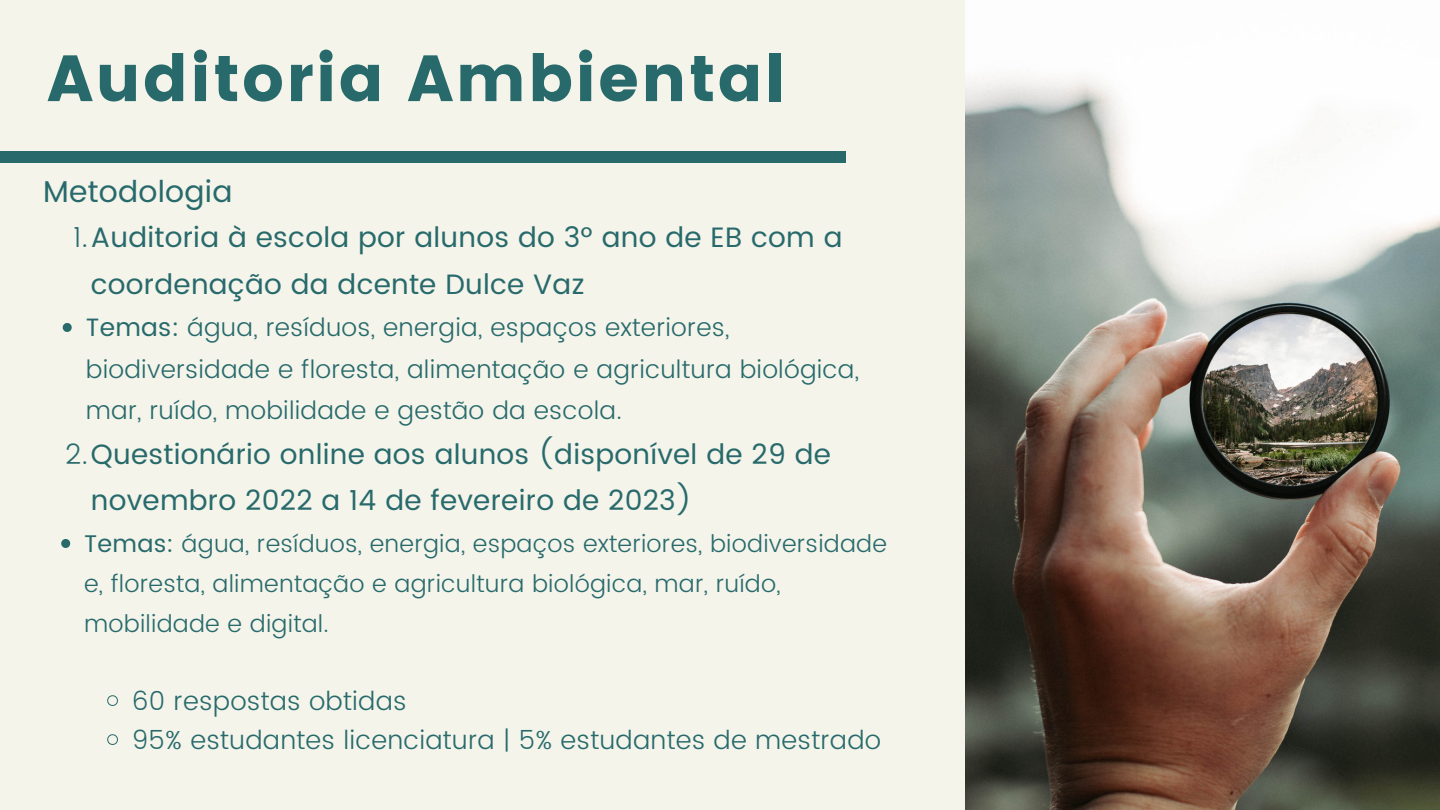
<style>
.page{position:relative;width:1440px;height:810px;background:#f4f4ea}
.page>*{position:absolute;margin:0;border:0;box-sizing:border-box;transform-origin:0 0}
.t1{font:65px "Poppins";letter-spacing:.03em;color:#286a6c}
.t2{font:30px "Poppins";letter-spacing:.01em;color:#286a6c}
.t3{font:28px/46.5px "Poppins";letter-spacing:.01em;color:#286a6c}
.t4{font:300 26px/39px "Poppins";letter-spacing:.01em;color:#286a6c}
.t5{font:300 25.1px/41.2px "Poppins";letter-spacing:.01em;color:#286a6c}
.t6{font:300 24.1px/39.8px "Poppins";letter-spacing:.01em;color:#286a6c}
.s1{font-weight:300}
.s2{font-weight:400}
</style>
<div class="page">
<div style="left:0;top:151px;width:845px;height:12px;background:#286a6c"></div>
<img style="left:965px;top:0;width:475px;height:810px">
<svg style="left:63px;top:323px;width:9px;height:9px"></svg>
<svg style="left:61px;top:539px;width:9px;height:9px"></svg>
<svg style="left:107px;top:695px;width:11px;height:11px"></svg>
<svg style="left:107px;top:734px;width:11px;height:11px"></svg>
<h1 class="t1" style="left:47px;top:41px;width:740px">Auditoria Ambiental</h1>
<p class="t2" style="left:43px;top:174px;width:191px">Metodologia</p>
<p class="t3" style="left:91px;top:214px;width:753px;text-indent:-18px"><span class="s1">1.</span>Auditoria à escola por alunos do 3º ano de EB com a coordenação da dcente Dulce Vaz</p>
<p class="t5" style="left:86px;top:307px;width:775px"><span class="s2">Temas:</span> água, resíduos, energia, espaços exteriores, biodiversidade e floresta, alimentação e agricultura biológica, mar, ruído, mobilidade e gestão da escola.</p>
<p class="t3" style="left:91px;top:431px;width:742px;text-indent:-26px"><span class="s1">2.</span>Questionário online aos alunos (disponível de 29 de novembro 2022 a 14 de fevereiro de 2023)</p>
<p class="t6" style="left:84px;top:524px;width:804px"><span class="s2">Temas:</span> água, resíduos, energia, espaços exteriores, biodiversidade e, floresta, alimentação e agricultura biológica, mar, ruído, mobilidade e digital.</p>
<p class="t4" style="left:132px;top:682px;width:751px">60 respostas obtidas<br>95% estudantes licenciatura | 5% estudantes de mestrado</p>
</div>
